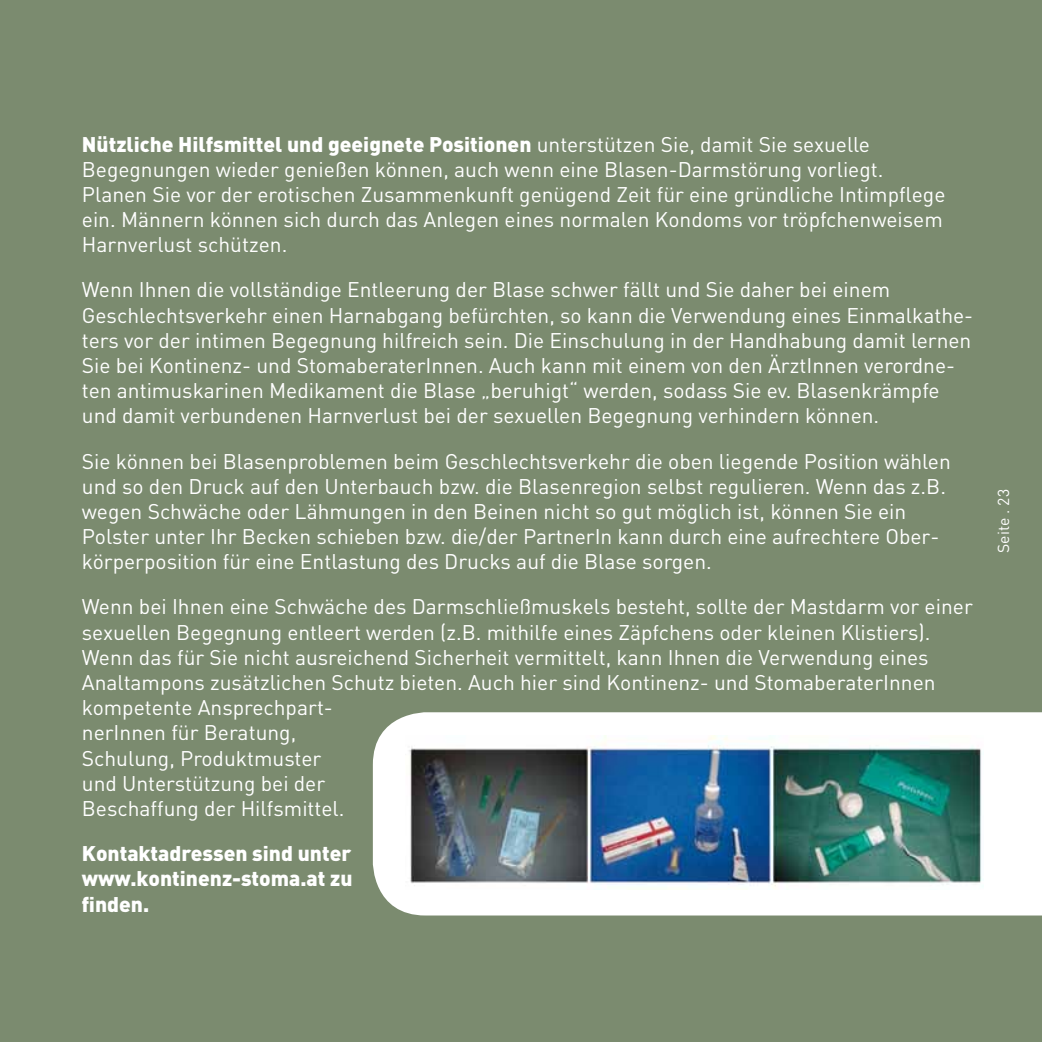
<style>
.page{position:relative;width:1042px;height:1042px;background:#7b8b6f}
.page>*{position:absolute;margin:0;border:0;box-sizing:border-box;transform-origin:0 0}
.t1{font:21px/25.2px "DIN";color:#fff}
.t2{font:900 21px/25.2px "DIN";color:#fff;text-align:justify}
.t3{font:15.75px "DIN";color:#fff}
.s1{font-weight:900}
</style>
<div class="page">
<div style="left:373px;top:712px;width:669px;height:203px;background:#fff"></div>
<img style="left:406px;top:735px;width:578px;height:154px">
<p class="t1" style="left:82px;top:131px;width:865px"><span class="s1">Nützliche Hilfsmittel und geeignete Positionen</span> unterstützen Sie, damit Sie sexuelle Begegnungen wieder genießen können, auch wenn eine Blasen-Darmstörung vorliegt.<br>Planen Sie vor der erotischen Zusammenkunft genügend Zeit für eine gründliche Intimpflege ein. Männern können sich durch das Anlegen eines normalen Kondoms vor tröpfchenweisem Harnverlust schützen.</p>
<p class="t1" style="left:82px;top:277px;width:893px">Wenn Ihnen die vollständige Entleerung der Blase schwer fällt und Sie daher bei einem Geschlechtsverkehr einen Harnabgang befürchten, so kann die Verwendung eines Einmalkathe&shy;ters vor der intimen Begegnung hilfreich sein. Die Einschulung in der Handhabung damit lernen Sie bei Kontinenz- und StomaberaterInnen. Auch kann mit einem von den ÄrztInnen verordne&shy;ten antimuskarinen Medikament die Blase „beruhigt“ werden, sodass Sie ev. Blasenkrämpfe und damit verbundenen Harnverlust bei der sexuellen Begegnung verhindern können.</p>
<p class="t1" style="left:82px;top:448px;width:870px">Sie können bei Blasenproblemen beim Geschlechtsverkehr die oben liegende Position wählen und so den Druck auf den Unterbauch bzw. die Blasenregion selbst regulieren. Wenn das z.B. wegen Schwäche oder Lähmungen in den Beinen nicht so gut möglich ist, können Sie ein Polster unter Ihr Becken schieben bzw. die/der PartnerIn kann durch eine aufrechtere Ober&shy;körperposition für eine Entlastung des Drucks auf die Blase sorgen.</p>
<p class="t1" style="left:82px;top:594px;width:892px">Wenn bei Ihnen eine Schwäche des Darmschließmuskels besteht, sollte der Mastdarm vor einer sexuellen Begegnung entleert werden (z.B. mithilfe eines Zäpfchens oder kleinen Klistiers).<br>Wenn das für Sie nicht ausreichend Sicherheit vermittelt, kann Ihnen die Verwendung eines Analtampons zusätzlichen Schutz bieten. Auch hier sind Kontinenz- und StomaberaterInnen kompetente Ansprechpart-<br>nerInnen für Beratung,<br>Schulung, Produktmuster<br>und Unterstützung bei der<br>Beschaffung der Hilfsmittel.</p>
<p class="t2" style="left:82px;top:840px;width:272px">Kontaktadressen sind unter www.kontinenz-stoma.at zu finden.</p>
<p class="t3" style="left:994px;top:553px;width:65px;rotate:-90deg">Seite . 23</p>
</div>
